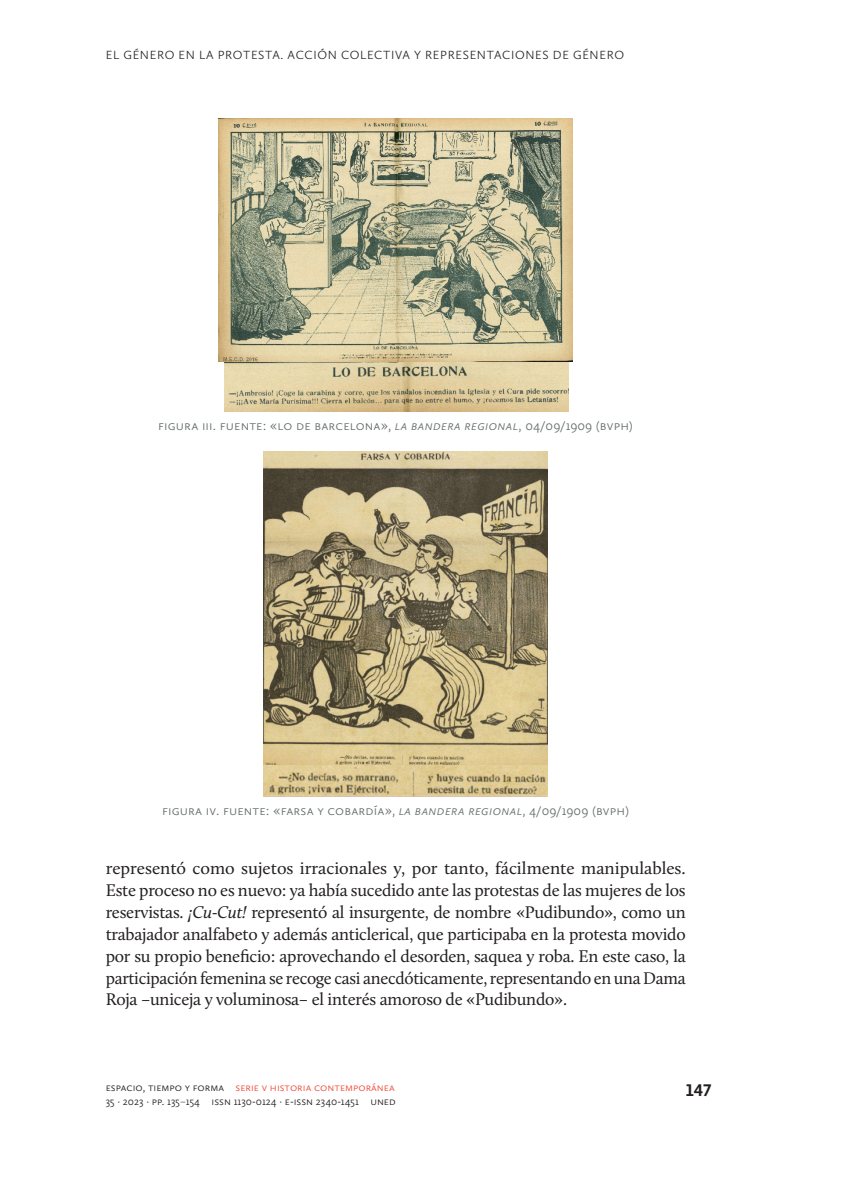
<style>
.page{position:relative;width:844px;height:1191px;background:#fff}
.page>*{position:absolute;margin:0;border:0;box-sizing:border-box;transform-origin:0 0}
.Cuerpo{font:17.5px/21.9px "Calluna";letter-spacing:-.015em;color:#231f20;text-align:justify}
.t1{font:700 17.5px "Calluna Sans";color:#231f20}
.Imagen_Pie{font:300 14px "Calluna Sans";letter-spacing:.01em;color:#67706e}
.t2{font:300 12.25px "Calluna Sans";letter-spacing:.055em;color:#231f20}
.t3{font:300 11.38px "Calluna Sans";color:#231f20}
.t4{font:300 11.38px "Calluna Sans";color:#ef4837}
.s1{font-style:italic}
.s2{color:#ef4837}
.s3{font-weight:400;color:#67706e}
</style>
<div class="page">
<img style="left:219px;top:118px;width:353px;height:244px">
<img style="left:225px;top:362px;width:343px;height:50px">
<img style="left:263px;top:452px;width:284px;height:344px">
<p class="t2" style="left:106px;top:47px;width:397px">E l género en la protesta. Acci ón co lectiva y representacio</p>
<p class="t2" style="left:525px;top:47px;width:88px">nes de género</p>
<p class="Imagen_Pie" style="left:158px;top:417px;width:26px">Figura</p>
<p class="Imagen_Pie" style="left:202px;top:417px;width:32px">III. Fuente</p>
<p class="Imagen_Pie" style="left:263px;top:417px;width:60px">: «LodeBarce</p>
<p class="Imagen_Pie" style="left:350px;top:417px;width:284px">lona», <span class="s1">La Bandera Regional</span>, 04/09/1909 (BVPH)</p>
<p class="Imagen_Pie" style="left:162px;top:801px;width:26px">Figura</p>
<p class="Imagen_Pie" style="left:206px;top:801px;width:32px">IV. Fuente</p>
<p class="Imagen_Pie" style="left:266px;top:801px;width:29px">: «Farsa</p>
<p class="Imagen_Pie" style="left:317px;top:801px;width:313px">y co bardía», <span class="s1">La Bandera Regional</span>, 4/09/1909 (BVPH)</p>
<p class="Cuerpo" style="left:106px;top:857px;width:581px">representó como sujetos irracionales y, por tanto, fácilmente manipulables.<br>Este proceso no es nuevo: ya había sucedido ante las protestas de las mujeres de los reservistas. <span class="s1">¡Cu-Cut!</span> representó al insurgente, de nombre «Pudibundo», como un trabajador analfabeto y además anticlerical, que participaba en la protesta movido por su propio beneficio: aprovechando el desorden, saquea y roba. En este caso, la participación femenina se recoge casi anecdóticamente, representando en una Dama Roja –uniceja y voluminosa– el interés amoroso de «Pudibundo».</p>
<p class="t3" style="left:106px;top:1080px;width:140px">ESPACIO, TIEMPO Y FORMA <span class="s2">Serie</span></p>
<p class="t4" style="left:262px;top:1080px;width:21px">V historia</p>
<p class="t4" style="left:314px;top:1080px;width:82px">CONTEMPORÁNEA</p>
<p class="t3" style="left:106px;top:1094px;width:194px">35 · 2023 · pp. 135<span class="s3">–</span>154 ISSN 1130-0124 · e-issn</p>
<p class="t3" style="left:316px;top:1094px;width:81px">2340-1451 UNED</p>
<p class="t1" style="left:685px;top:1079px;width:27px">147</p>
</div>
